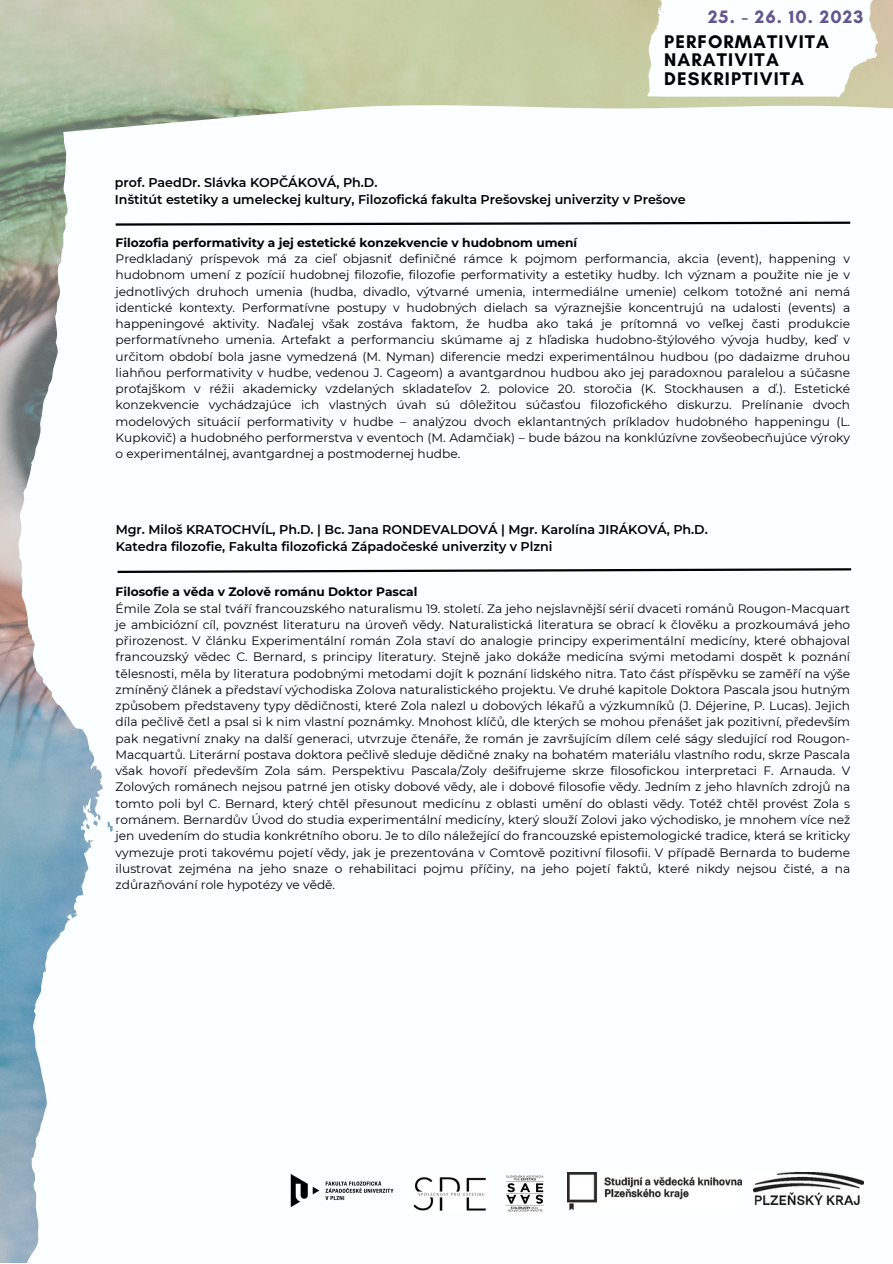
<style>
.page{position:relative;width:893px;height:1264px;background:#fff}
.page>*{position:absolute;margin:0;border:0;box-sizing:border-box;transform-origin:0 0}
.t1{font:700 18.6px/18.6px "Glacial Indifference";letter-spacing:.06em;color:#000}
.t2{font:700 18.3px "Glacial Indifference";letter-spacing:.06em;color:#635492}
.t3{font:600 12.75px "Montserrat";color:#000}
.t4{font:12.15px/16.2px "Montserrat";color:#000;text-align:justify}
.t5{font:700 12.15px "Montserrat";color:#000}
</style>
<div class="page">
<img style="left:0;top:0;width:892px;height:1262px">
<svg style="left:839px;top:0;width:39px;height:98px"></svg>
<svg style="left:115px;top:567px;width:738px;height:7px"></svg>
<svg style="left:113px;top:220px;width:739px;height:7px"></svg>
<img style="left:272px;top:1154px;width:140px;height:72px">
<img style="left:506px;top:1174px;width:38px;height:38px">
<img style="left:412px;top:1175px;width:75px;height:36px">
<img style="left:568px;top:1172px;width:173px;height:37px">
<img style="left:753px;top:1172px;width:110px;height:32px">
<p class="t2" style="left:708px;top:6px;width:157px">25. - 26. 10. 2023</p>
<p class="t1" style="left:664px;top:32px;width:166px">PERFORMATIVITA</p>
<p class="t1" style="left:664px;top:50px;width:141px">NARATIVITA<br>DESKRIPTIVITA</p>
<p class="t3" style="left:115px;top:175px;width:264px">prof. PaedDr. Slávka KOPČÁKOVÁ, Ph.D.</p>
<p class="t3" style="left:115px;top:192px;width:572px">Inštitút estetiky a umeleckej kultury, Filozofická fakulta Prešovskej univerzity v Prešove</p>
<p class="t5" style="left:116px;top:235px;width:463px">Filozofia performativity a jej estetické konzekvencie v hudobnom umení</p>
<p class="t4" style="left:116px;top:251px;width:736px">Predkladaný príspevok má za cieľ objasniť definičné rámce k pojmom performancia, akcia (event), happening v hudobnom umení z pozícií hudobnej filozofie, filozofie performativity a estetiky hudby. Ich význam a použite nie je v jednotlivých druhoch umenia (hudba, divadlo, výtvarné umenia, intermediálne umenie) celkom totožné ani nemá identické kontexty. Performatívne postupy v hudobných dielach sa výraznejšie koncentrujú na udalosti (events) a happeningové aktivity. Naďalej však zostáva faktom, že hudba ako taká je prítomná vo veľkej časti produkcie performatívneho umenia. Artefakt a performanciu skúmame aj z hľadiska hudobno-štýlového vývoja hudby, keď v určitom období bola jasne vymedzená (M. Nyman) diferencie medzi experimentálnou hudbou (po dadaizme druhou liahňou performativity v hudbe, vedenou J. Cageom) a avantgardnou hudbou ako jej paradoxnou paralelou a súčasne proťajškom v réžii akademicky vzdelaných skladateľov 2. polovice 20. storočia (K. Stockhausen a ď.). Estetické konzekvencie vychádzajúce ich vlastných úvah sú dôležitou súčasťou filozofického diskurzu. Prelínanie dvoch modelových situácií performativity v hudbe – analýzou dvoch eklantantných príkladov hudobného happeningu (L.<br>Kupkovič) a hudobného performerstva v eventoch (M. Adamčiak) – bude bázou na konklúzívne zovšeobecňujúce výroky o experimentálnej, avantgardnej a postmodernej hudbe.</p>
<p class="t3" style="left:116px;top:521px;width:593px">Mgr. Miloš KRATOCHVÍL, Ph.D. | Bc. Jana RONDEVALDOVÁ | Mgr. Karolína JIRÁKOVÁ, Ph.D.</p>
<p class="t3" style="left:116px;top:538px;width:438px">Katedra filozofie, Fakulta filozofická Západočeské univerzity v Plzni</p>
<p class="t5" style="left:116px;top:584px;width:303px">Filosofie a věda v Zolově románu Doktor Pascal</p>
<p class="t4" style="left:116px;top:600px;width:736px">Émile Zola se stal tváří francouzského naturalismu 19. století. Za jeho nejslavnější sérií dvaceti románů Rougon-Macquart je ambiciózní cíl, povznést literaturu na úroveň vědy. Naturalistická literatura se obrací k člověku a prozkoumává jeho přirozenost. V článku Experimentální román Zola staví do analogie principy experimentální medicíny, které obhajoval francouzský vědec C. Bernard, s principy literatury. Stejně jako dokáže medicína svými metodami dospět k poznání tělesnosti, měla by literatura podobnými metodami dojít k poznání lidského nitra. Tato část příspěvku se zaměří na výše zmíněný článek a představí východiska Zolova naturalistického projektu. Ve druhé kapitole Doktora Pascala jsou hutným způsobem představeny typy dědičnosti, které Zola nalezl u dobových lékařů a výzkumníků (J. Déjerine, P. Lucas). Jejich díla pečlivě četl a psal si k nim vlastní poznámky. Mnohost klíčů, dle kterých se mohou přenášet jak pozitivní, především pak negativní znaky na další generaci, utvrzuje čtenáře, že román je završujícím dílem celé ságy sledující rod Rougon-Macquartů. Literární postava doktora pečlivě sleduje dědičné znaky na bohatém materiálu vlastního rodu, skrze Pascala však hovoří především Zola sám. Perspektivu Pascala/Zoly dešifrujeme skrze filosofickou interpretaci F. Arnauda. V Zolových románech nejsou patrné jen otisky dobové vědy, ale i dobové filosofie vědy. Jedním z jeho hlavních zdrojů na tomto poli byl C. Bernard, který chtěl přesunout medicínu z oblasti umění do oblasti vědy. Totéž chtěl provést Zola s románem. Bernardův Úvod do studia experimentální medicíny, který slouží Zolovi jako východisko, je mnohem více než jen uvedením do studia konkrétního oboru. Je to dílo náležející do francouzské epistemologické tradice, která se kriticky vymezuje proti takovému pojetí vědy, jak je prezentována v Comtově pozitivní filosofii. V případě Bernarda to budeme ilustrovat zejména na jeho snaze o rehabilitaci pojmu příčiny, na jeho pojetí faktů, které nikdy nejsou čisté, a na zdůrazňování role hypotézy ve vědě.</p>
</div>
